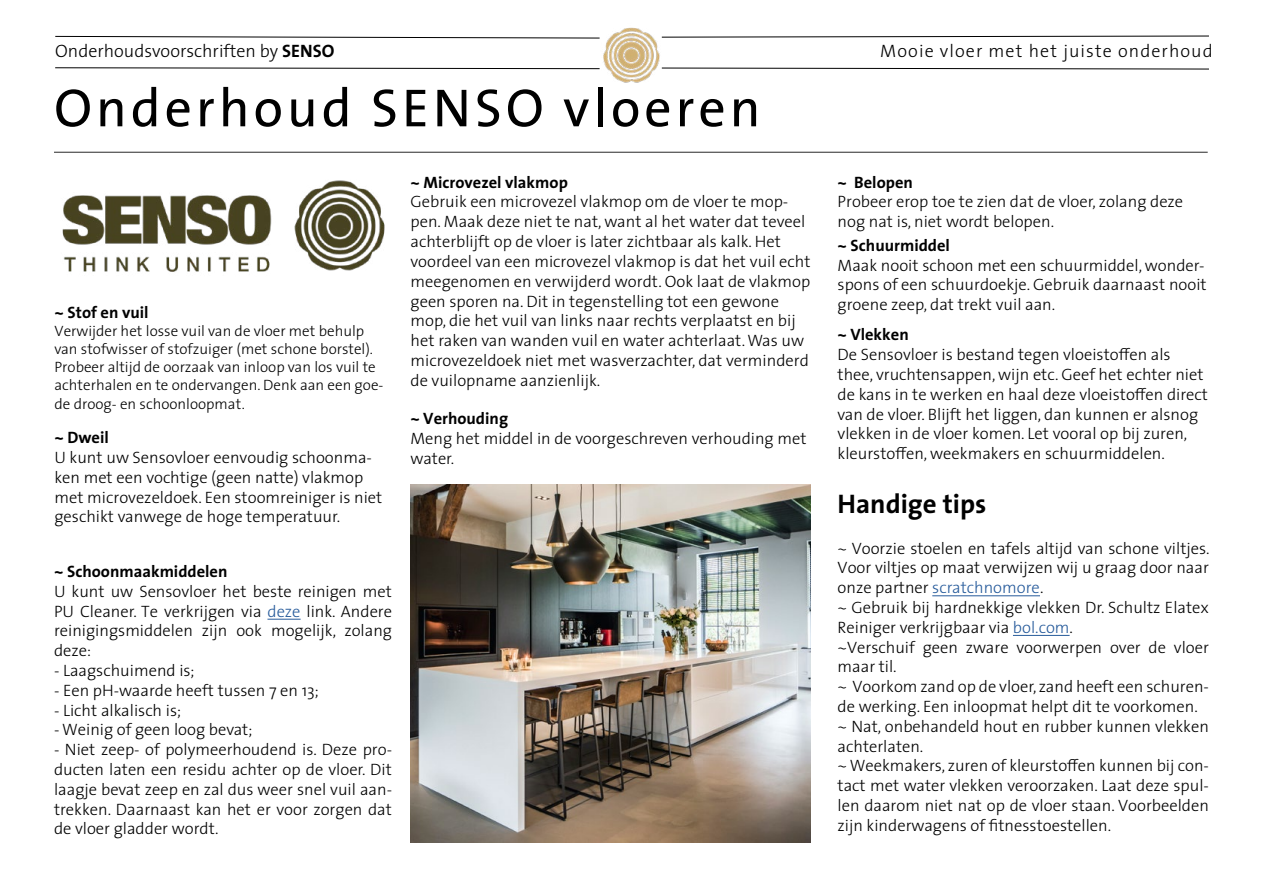
<style>
.page{position:relative;width:1263px;height:893px;background:#fff}
.page>*{position:absolute;margin:0;border:0;box-sizing:border-box;transform-origin:0 0}
.t1{font:54px "The Sans";letter-spacing:.07em;color:#000}
.t2{font:700 27px "The Sans";color:#000}
.t3{font:300 18px "The Sans";letter-spacing:.06em;color:#000}
.t4{font:300 18px "The Sans";color:#000}
.t5{font:300 16.5px/19.8px "The Sans";color:#000}
.t6{font:700 16.5px "The Sans";color:#000}
.t7{font:300 15px/18px "The Sans";color:#000}
.s1{font-weight:700}
.s2{color:#275b9b}
</style>
<div class="page">
<hr style="left:267px;top:619px;width:34px;height:1px;background:#275b9b">
<hr style="left:932px;top:595px;width:108px;height:1px;background:#275b9b">
<hr style="left:1013px;top:635px;width:56px;height:1px;background:#275b9b">
<img style="left:603px;top:27px;width:57px;height:56px">
<svg style="left:661px;top:35px;width:548px;height:3px"></svg>
<svg style="left:661px;top:67px;width:548px;height:3px"></svg>
<svg style="left:55px;top:67px;width:545px;height:2px"></svg>
<svg style="left:55px;top:36px;width:545px;height:3px"></svg>
<hr style="left:54px;top:152px;width:1154px;height:1px;background:#000">
<img style="left:410px;top:485px;width:401px;height:357px">
<img style="left:62px;top:180px;width:323px;height:92px">
<p class="t4" style="left:55px;top:36px;width:281px">Onderhoudsvoorschriften by <span class="s1">SENSO</span></p>
<h1 class="t1" style="left:54px;top:63px;width:708px">Onderhoud SENSO vloeren</h1>
<p class="t6" style="left:55px;top:299px;width:96px">~ Stof en vuil</p>
<p class="t7" style="left:55px;top:322px;width:330px">Verwijder het losse vuil van de vloer met behulp van stofwisser of stofzuiger (met schone borstel).<br>Probeer altijd de oorzaak van inloop van los vuil te achterhalen en te ondervangen. Denk aan een goe&shy;de droog- en schoonloopmat.</p>
<p class="t6" style="left:54px;top:424px;width:56px">~ Dweil</p>
<p class="t5" style="left:54px;top:447px;width:329px">U kunt uw Sensovloer eenvoudig schoonma&shy;ken met een vochtige (geen natte) vlakmop met microvezeldoek. Een stoomreiniger is niet geschikt vanwege de hoge temperatuur.</p>
<p class="t6" style="left:54px;top:557px;width:175px">~ Schoonmaakmiddelen</p>
<p class="t5" style="left:54px;top:581px;width:340px;text-align:justify">U kunt uw Sensovloer het beste reinigen met PU Cleaner. Te verkrijgen via <span class="s2">deze</span> link. Andere reinigingsmiddelen zijn ook mogelijk, zolang deze:</p>
<p class="t5" style="left:54px;top:660px;width:142px">- Laagschuimend is;</p>
<p class="t5" style="left:54px;top:680px;width:266px">- Een pH-waarde heeft tussen 7 en 13;</p>
<p class="t5" style="left:54px;top:699px;width:129px">- Licht alkalisch is;</p>
<p class="t5" style="left:54px;top:719px;width:200px">- Weinig of geen loog bevat;</p>
<p class="t5" style="left:54px;top:739px;width:340px;text-align:justify">- Niet zeep- of polymeerhoudend is. Deze pro&shy;ducten laten een residu achter op de vloer. Dit laagje bevat zeep en zal dus weer snel vuil aan&shy;trekken. Daarnaast kan het er voor zorgen dat de vloer gladder wordt.</p>
<p class="t6" style="left:410px;top:168px;width:159px">~ Microvezel vlakmop</p>
<p class="t5" style="left:410px;top:191px;width:401px">Gebruik een microvezel vlakmop om de vloer te mop&shy;pen. Maak deze niet te nat, want al het water dat teveel achterblijft op de vloer is later zichtbaar als kalk. Het voordeel van een microvezel vlakmop is dat het vuil echt meegenomen en verwijderd wordt. Ook laat de vlakmop geen sporen na. Dit in tegenstelling tot een gewone mop, die het vuil van links naar rechts verplaatst en bij het raken van wanden vuil en water achterlaat. Was uw microvezeldoek niet met wasverzachter, dat verminderd de vuilopname aanzienlijk.</p>
<p class="t6" style="left:410px;top:405px;width:99px">~ Verhouding</p>
<p class="t5" style="left:410px;top:428px;width:397px">Meng het middel in de voorgeschreven verhouding met water.</p>
<p class="t3" style="left:880px;top:36px;width:334px">Mooie vloer met het juiste onderhoud</p>
<p class="t6" style="left:838px;top:168px;width:77px">~ Belopen</p>
<p class="t5" style="left:838px;top:191px;width:347px">Probeer erop toe te zien dat de vloer, zolang deze nog nat is, niet wordt belopen.</p>
<p class="t6" style="left:837px;top:231px;width:114px">~ Schuurmiddel</p>
<p class="t5" style="left:837px;top:255px;width:371px">Maak nooit schoon met een schuurmiddel, wonder&shy;spons of een schuurdoekje. Gebruik daarnaast nooit groene zeep, dat trekt vuil aan.</p>
<p class="t6" style="left:837px;top:321px;width:73px">~ Vlekken</p>
<p class="t5" style="left:837px;top:344px;width:372px">De Sensovloer is bestand tegen vloeistoffen als thee, vruchtensappen, wijn etc. Geef het echter niet de kans in te werken en haal deze vloeistoffen direct van de vloer. Blijft het liggen, dan kunnen er alsnog vlekken in de vloer komen. Let vooral op bij zuren, kleurstoffen, weekmakers en schuurmiddelen.</p>
<h2 class="t2" style="left:837px;top:482px;width:150px">Handige tips</h2>
<p class="t5" style="left:837px;top:537px;width:374px">~ Voorzie stoelen en tafels altijd van schone viltjes.<br>Voor viltjes op maat verwijzen wij u graag door naar onze partner <span class="s2">scratchnomore</span>.<br>~ Gebruik bij hardnekkige vlekken Dr. Schultz Elatex Reiniger verkrijgbaar via <span class="s2">bol.com</span>.<br>~Verschuif geen zware voorwerpen over de vloer maar til.<br>~ Voorkom zand op de vloer, zand heeft een schuren&shy;de werking. Een inloopmat helpt dit te voorkomen. ~ Nat, onbehandeld hout en rubber kunnen vlekken achterlaten.<br>~ Weekmakers, zuren of kleurstoffen kunnen bij con&shy;tact met water vlekken veroorzaken. Laat deze spul&shy;len daarom niet nat op de vloer staan. Voorbeelden zijn kinderwagens of fitnesstoestellen.</p>
</div>
